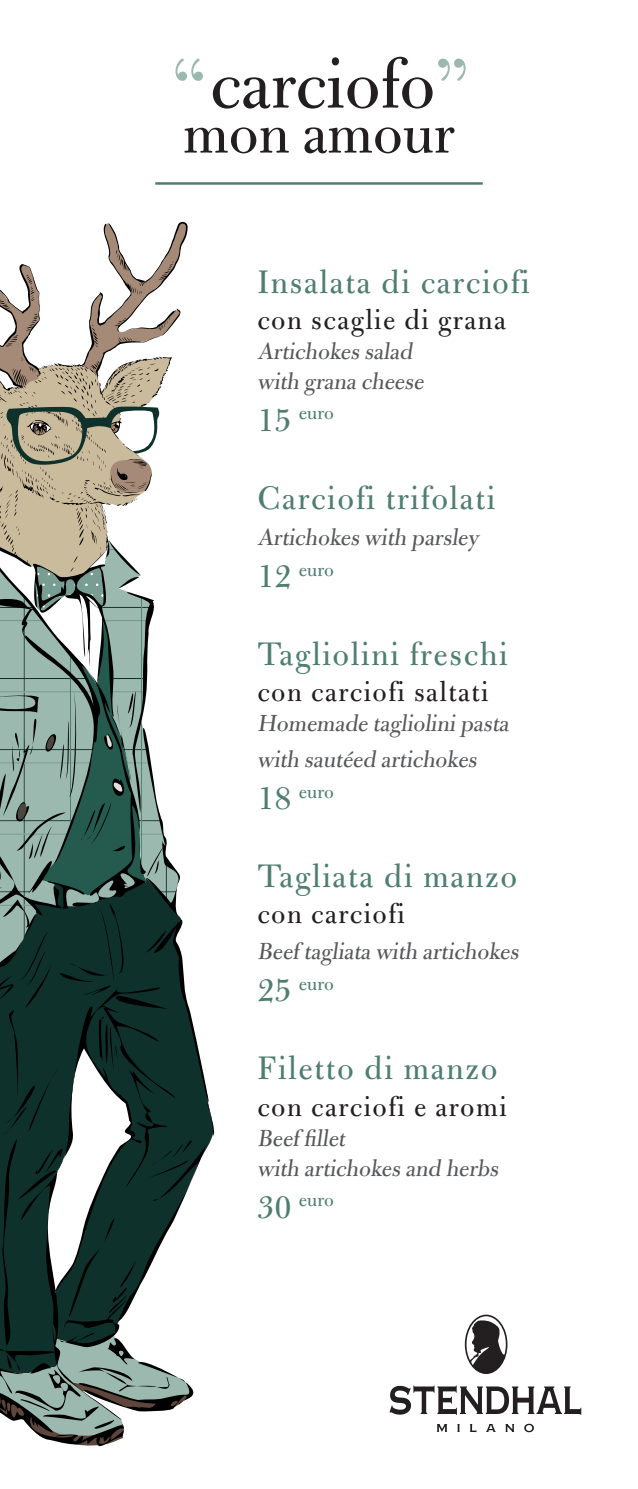
<style>
.page{position:relative;width:638px;height:1489px;background:#fff}
.page>*{position:absolute;margin:0;border:0;box-sizing:border-box;transform-origin:0 0}
.t1{font:75px "Bulmer MT Std";color:#231f20}
.t2{font:62.5px "Bulmer MT Std";color:#231f20}
.t3{font:35px "Bulmer MT Std";letter-spacing:.05em;color:#4f7e71}
.t4{font:30px "Bulmer MT Std";letter-spacing:.05em;color:#231f20}
.t5{font:25px "Bulmer MT Std";letter-spacing:-.02em;color:#57585a}
.t6{font:20.5px "Bulmer MT Std";color:#4f7e71}
.s1{color:#9bb9ae}
.s2{font-size:35px}
</style>
<div class="page">
<svg style="left:465px;top:1314px;width:42px;height:59px"></svg>
<svg style="left:389px;top:1385px;width:192px;height:29px"></svg>
<svg style="left:437px;top:1424px;width:10px;height:7px"></svg>
<svg style="left:457px;top:1424px;width:3px;height:7px"></svg>
<svg style="left:470px;top:1424px;width:6px;height:7px"></svg>
<svg style="left:486px;top:1424px;width:9px;height:7px"></svg>
<svg style="left:505px;top:1424px;width:9px;height:7px"></svg>
<svg style="left:524px;top:1423px;width:10px;height:8px"></svg>
<hr style="left:155px;top:182px;width:328px;height:3px;background:#4f7e71">
<svg style="left:0;top:222px;width:188px;height:307px"></svg>
<svg style="left:3px;top:406px;width:158px;height:87px;background:#aea792"></svg>
<svg style="left:0;top:529px;width:215px;height:918px"></svg>
<p class="t1" style="left:173px;top:44px;width:297px"><span class="s1">“</span> carciofo<span class="s1">”</span></p>
<p class="t2" style="left:183px;top:100px;width:273px">mon amour</p>
<p class="t3" style="left:257px;top:263px;width:274px">Insalata di carciofi</p>
<p class="t4" style="left:257px;top:304px;width:250px">con scaglie di grana</p>
<p class="t5" style="left:257px;top:338px;width:160px">Artichokes salad</p>
<p class="t5" style="left:257px;top:368px;width:172px">with grana cheese</p>
<p class="t6" style="left:257px;top:402px;width:78px"><span class="s2">15</span> euro</p>
<p class="t3" style="left:257px;top:479px;width:239px">Carciofi trifolati</p>
<p class="t5" style="left:257px;top:524px;width:223px">Artichokes with p arsley</p>
<p class="t6" style="left:257px;top:558px;width:78px"><span class="s2">12</span> euro</p>
<p class="t3" style="left:257px;top:635px;width:252px">Tagliolini freschi</p>
<p class="t4" style="left:257px;top:676px;width:233px">con carciofi saltati</p>
<p class="t5" style="left:257px;top:710px;width:257px">Homemade tagliolinipasta</p>
<p class="t5" style="left:257px;top:746px;width:225px">with sautéed artichokes</p>
<p class="t6" style="left:257px;top:780px;width:78px"><span class="s2">18</span> euro</p>
<p class="t3" style="left:257px;top:857px;width:261px">Tagliata di manzo</p>
<p class="t4" style="left:257px;top:898px;width:149px">con carciofi</p>
<p class="t5" style="left:257px;top:938px;width:267px">Beef tagliata with artichokes</p>
<p class="t6" style="left:257px;top:972px;width:78px"><span class="s2">25</span> euro</p>
<p class="t3" style="left:257px;top:1049px;width:242px">Filetto di manzo</p>
<p class="t4" style="left:257px;top:1090px;width:251px">con carciofi e aromi</p>
<p class="t5" style="left:257px;top:1124px;width:93px">Beef fillet</p>
<p class="t5" style="left:257px;top:1154px;width:246px">with artichokes and herbs</p>
<p class="t6" style="left:257px;top:1188px;width:78px"><span class="s2">30</span> euro</p>
</div>
